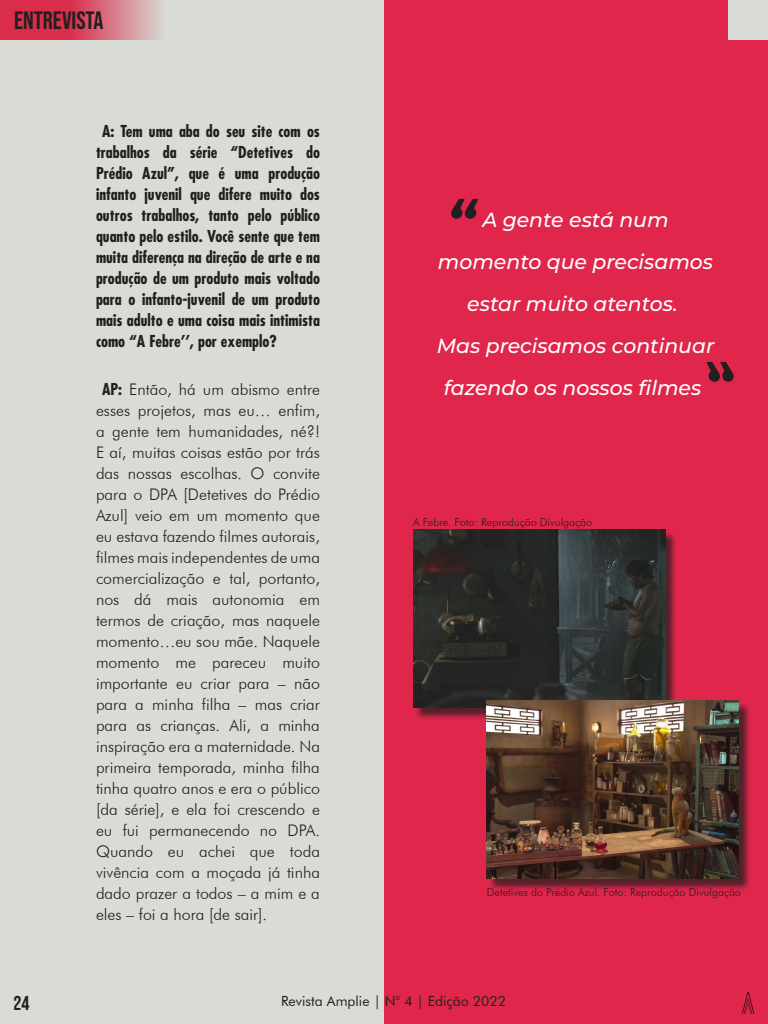
<style>
.page{position:relative;width:768px;height:1024px;background:#d9dbd6}
.page>*{position:absolute;margin:0;border:0;box-sizing:border-box;transform-origin:0 0}
.Texto_corpo{font:italic 100 58.3px "Montserrat";color:#231f20}
.Editoria{font:25px "Bebas Neue";color:#231f20}
.Texto_corpo-2{font:italic 100 20.4px/42px "Montserrat";color:#fff;text-align:center}
.Texto_corpo-3{font:20px "Bebas Neue";color:#231f20}
.Texto_corpo-4{font:300 16px/21px "Futura BT";color:#231f20;text-align:justify}
.Texto_corpo-5{font:700 16px/21px "Futura LT";color:#231f20;text-align:justify}
.t1{font:14px "Futura BT";color:#231f20}
.Texto_corpo-6{font:300 11px "Futura BT";color:#231f20}
.s1{font-family:"Futura LT";font-weight:700}
</style>
<div class="page">
<div style="left:384px;top:0;width:384px;height:1024px;background:#e0274b"></div>
<svg style="left:0;top:0;width:160px;height:40px;background:#d95a6e"></svg>
<div style="left:728px;top:0;width:40px;height:40px;background:#d9dbd6"></div>
<div style="left:415px;top:531px;width:263px;height:189px;background:#231f20;opacity:.75"></div>
<img style="left:413px;top:530px;width:252px;height:178px">
<div style="left:488px;top:702px;width:264px;height:189px;background:#231f20;opacity:.75"></div>
<img style="left:487px;top:701px;width:252px;height:178px">
<img style="left:742px;top:991px;width:13px;height:23px">
<p class="Editoria" style="left:14px;top:6px;width:91px">ENTREVISTA</p>
<p class="Texto_corpo-5" style="left:96px;top:120px;width:226px;text-indent:6px">A: Tem uma aba do seu site com os trabalhos da série “Detetives do Prédio Azul”, que é uma produção infanto juvenil que difere muito dos outros trabalhos, tanto pelo público quanto pelo estilo. Você sente que tem muita diferença na direção de arte e na produção de um produto mais voltado para o infanto-juvenil de um produto mais adulto e uma coisa mais intimista como “A Febre’’, por exemplo?</p>
<p class="Texto_corpo-4" style="left:96px;top:378px;width:226px;text-indent:6px"><span class="s1">AP:</span> Então, há um abismo entre esses projetos, mas eu… enfim, a gente tem humanidades, né?!<br>E aí, muitas coisas estão por trás das nossas escolhas. O convite para o DPA [Detetives do Prédio Azul] veio em um momento que eu estava fazendo filmes autorais, filmes mais independentes de uma comercialização e tal, portanto, nos dá mais autonomia em termos de criação, mas naquele momento…eu sou mãe. Naquele momento me pareceu muito importante eu criar para – não para a minha filha – mas criar para as crianças. Ali, a minha inspiração era a maternidade. Na primeira temporada, minha filha tinha quatro anos e era o público [da série], e ela foi crescendo e eu fui permanecendo no DPA.<br>Quando eu achei que toda vivência com a moçada já tinha dado prazer a todos – a mim e a eles – foi a hora [de sair].</p>
<p class="Texto_corpo" style="left:447px;top:183px;width:31px">“</p>
<p class="Texto_corpo-2" style="left:482px;top:199px;width:188px">A gente está num</p>
<p class="Texto_corpo-2" style="left:438px;top:241px;width:277px">momento que precisamos estar muito atentos.</p>
<p class="Texto_corpo-2" style="left:437px;top:325px;width:279px">Mas precisamos continuar fazendo os nossos filmes</p>
<p class="Texto_corpo-6" style="left:413px;top:515px;width:181px">A Febre. Foto: Reprodução Divulgação</p>
<p class="Texto_corpo-6" style="left:487px;top:886px;width:256px">Detetives do Prédio Azul. Foto: Reprodução Divulgação</p>
<p class="Texto_corpo-3" style="left:14px;top:991px;width:17px">24</p>
<p class="t1" style="left:281px;top:993px;width:226px">Revista Amplie | N° 4 | Edição 2022</p>
</div>
